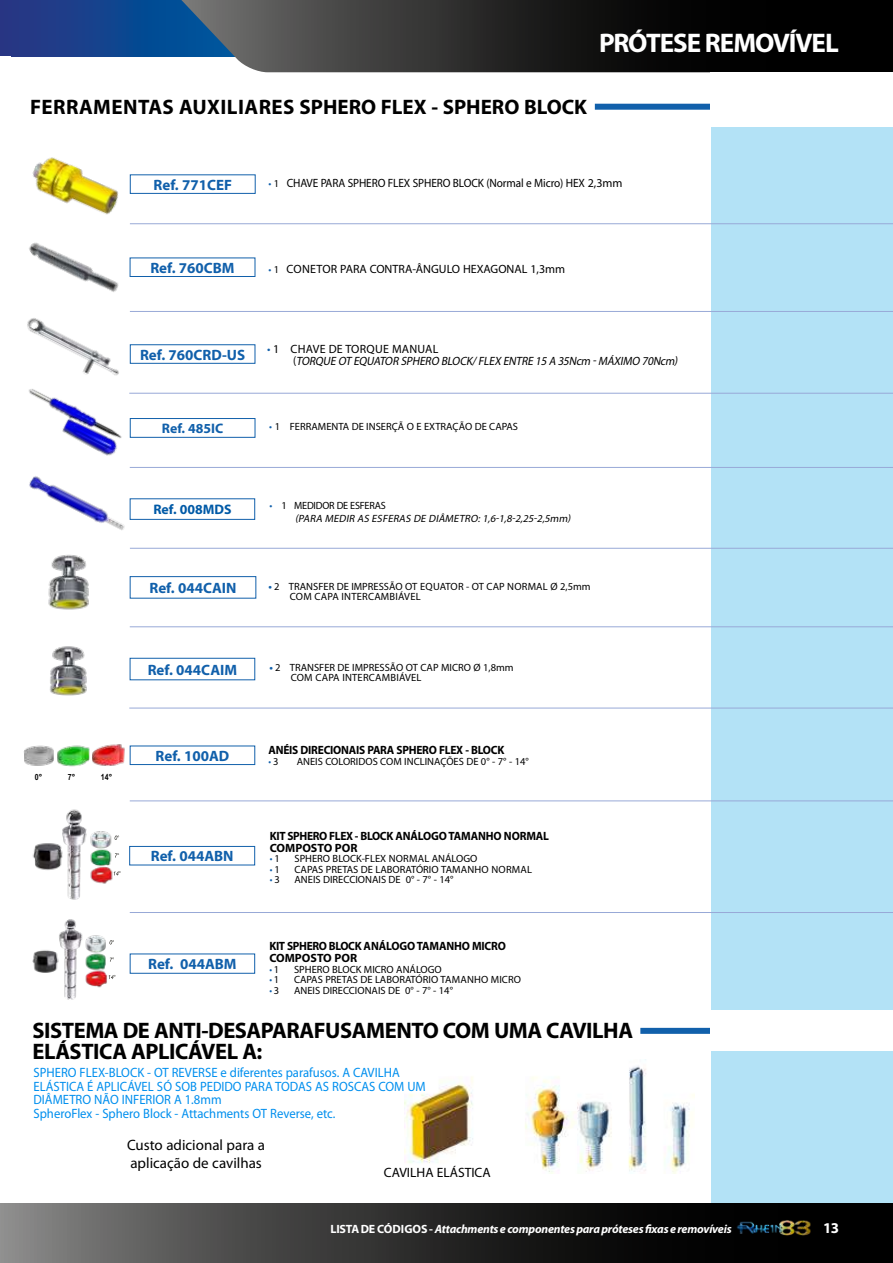
<style>
.page{position:relative;width:893px;height:1263px;background:#fff}
.page>*{position:absolute;margin:0;border:0;box-sizing:border-box;transform-origin:0 0}
.t1{font:700 27px "Myriad Pro";letter-spacing:-.04em;color:#fff}
.t2{font:700 22.5px/21px "Myriad Pro";letter-spacing:-.02em;color:#000}
.t3{font:700 21px "Myriad Pro";color:#000}
.t4{font:700 15px "Myriad Pro";color:#1160ab}
.t5{font:15px/18px "Myriad Pro";color:#000}
.t6{font:700 15px "Myriad Pro";color:#fff}
.t7{font:700 13.8px "Myriad Pro";color:#005aa7}
.t8{font:700 13.8px "Myriad Pro";color:#1160ab}
.t9{font:13.5px/13.5px "Myriad Pro";color:#008fee;scale:.94 1}
.t10{font:13.5px "Myriad Pro";color:#000}
.t11{font:700 12px/12px "Myriad Pro";letter-spacing:-.02em;color:#000;scale:.95 1}
.t12{font:italic 12px/12.5px "Myriad Pro";color:#000;scale:.94 1}
.t13{font:italic 700 12px "Myriad Pro";letter-spacing:-.02em;color:#fff}
.t14{font:12px "Myriad Pro";letter-spacing:-.01em;color:#000;scale:.94 1}
.t15{font:12px "Myriad Pro";letter-spacing:-.01em;color:#000}
.t16{font:10.5px/10.5px "Myriad Pro";color:#000}
.t17{font:italic 10.5px/12.5px "Myriad Pro";color:#000}
.t18{font:10.5px "Myriad Pro";color:#1160ab;scale:.92 1}
.t19{font:700 8.55px "Arial Narrow";color:#000}
.s1{font-size:10.5px;color:#1160ab}
.s2{font-size:10.5px}
.s3{font-style:normal;color:#1160ab}
.s4{font-style:normal}
.s5{color:#1160ab}
.s6{font-weight:700;color:#1160ab}
.s7{color:#000}
</style>
<div class="page">
<div style="left:711px;top:64px;width:182px;height:1172px;background:#b3e2f6"></div>
<svg style="left:0;top:0;width:141px;height:57px;background:#1a3e8a"></svg>
<svg style="left:141px;top:0;width:752px;height:72px;background:#262b30"></svg>
<svg style="left:0;top:1203px;width:893px;height:60px;background:#302f2f"></svg>
<img style="left:733px;top:1218px;width:82px;height:23px">
<img style="left:404px;top:1066px;width:291px;height:107px">
<hr style="left:130px;top:223px;width:763px;height:1px;background:#98a9d7">
<div style="left:130px;top:174px;width:126px;height:20px;border:1px solid #1160ab"></div>
<div style="left:130px;top:258px;width:125px;height:19px;border:1px solid #1160ab"></div>
<img style="left:29px;top:242px;width:90px;height:50px">
<img style="left:27px;top:318px;width:103px;height:58px">
<div style="left:130px;top:344px;width:125px;height:20px;border:1px solid #1160ab"></div>
<img style="left:32px;top:157px;width:98px;height:58px">
<div style="left:595px;top:104px;width:133px;height:6px;background:#1160ab"></div>
<div style="left:711px;top:72px;width:182px;height:55px;background:#fff"></div>
<hr style="left:130px;top:311px;width:763px;height:1px;background:#98a9d7">
<div style="left:130px;top:746px;width:125px;height:19px;border:1px solid #1160ab"></div>
<hr style="left:129px;top:393px;width:764px;height:1px;background:#98a9d7">
<hr style="left:130px;top:912px;width:763px;height:1px;background:#98a9d7">
<div style="left:129px;top:846px;width:126px;height:19px;border:1px solid #1160ab"></div>
<div style="left:130px;top:953px;width:125px;height:21px;border:1px solid #1160ab"></div>
<img style="left:32px;top:919px;width:84px;height:81px">
<img style="left:32px;top:800px;width:101px;height:100px">
<img style="left:23px;top:744px;width:102px;height:23px">
<hr style="left:130px;top:800px;width:763px;height:1px;background:#98a9d7">
<div style="left:640px;top:1028px;width:96px;height:6px;background:#1160ab"></div>
<div style="left:711px;top:1011px;width:182px;height:40px;background:#fff"></div>
<div style="left:366px;top:1166px;width:143px;height:19px;background:#fff"></div>
<div style="left:130px;top:418px;width:125px;height:20px;border:1px solid #1160ab"></div>
<img style="left:29px;top:389px;width:108px;height:79px">
<img style="left:48px;top:554px;width:41px;height:56px">
<div style="left:130px;top:576px;width:126px;height:22px;border:1px solid #1160ab"></div>
<div style="left:130px;top:658px;width:125px;height:22px;border:1px solid #1160ab"></div>
<img style="left:50px;top:646px;width:37px;height:50px">
<hr style="left:130px;top:467px;width:763px;height:1px;background:#98a9d7">
<hr style="left:130px;top:626px;width:763px;height:1px;background:#98a9d7">
<hr style="left:129px;top:708px;width:764px;height:1px;background:#98a9d7">
<div style="left:130px;top:498px;width:125px;height:22px;border:1px solid #1160ab"></div>
<img style="left:29px;top:476px;width:105px;height:54px">
<hr style="left:130px;top:548px;width:763px;height:1px;background:#98a9d7">
<h1 class="t1" style="left:599px;top:25px;width:241px">PRÓTESE REMOVÍVEL</h1>
<h3 class="t3" style="left:30px;top:93px;width:559px">FERRAMENTAS AUXILIARES SPHERO FLEX - SPHERO BLOCK</h3>
<h3 class="t4" style="left:154px;top:175px;width:80px">Ref. 771CEF</h3>
<p class="t14" style="left:269px;top:176px;width:378px"><span class="s1">•</span> <span class="s2">1</span> CHAVE PARA SPHERO FLEX SPHERO BLOCK (Normal e Micro) HEX 2,3mm</p>
<h3 class="t4" style="left:150px;top:258px;width:86px">Ref. 760CBM</h3>
<p class="t15" style="left:268px;top:261px;width:298px"><span class="s1">•</span> <span class="s2">1</span> CONETOR PARA CONTRA-ÂNGULO HEXAGONAL 1,3mm</p>
<h3 class="t4" style="left:140px;top:345px;width:107px">Ref. 760CRD-US</h3>
<p class="t12" style="left:293px;top:342px;width:413px;text-indent:-26px"><span class="s3">•</span> <span class="s4">1 CHAVE DE TORQUE MANUAL<br>(</span> TORQUE OT EQUATOR SPHERO BLOCK/FLEX ENTRE 15 A 35Ncm -MÁXIMO 70Ncm)</p>
<h3 class="t8" style="left:162px;top:419px;width:63px">Ref. 485IC</h3>
<p class="t16" style="left:269px;top:421px;width:250px"><span class="s5">•</span> 1 FERRAMENTA DE INSERÇÃ O E EXTRAÇÃO DE CAPAS</p>
<h3 class="t7" style="left:153px;top:501px;width:80px">Ref. 008MDS</h3>
<p class="t17" style="left:295px;top:499px;width:279px;text-indent:-26px"><span class="s3">•</span> <span class="s4">1 MEDIDOR DE ESFERAS<br></span>(PARA MEDIR AS ESFERAS DE DIÂMETRO:1,6-1,8-2,25-2,5mm)</p>
<p class="t19" style="left:35px;top:770px;width:9px">0°</p>
<p class="t19" style="left:68px;top:770px;width:9px">7°</p>
<p class="t19" style="left:101px;top:770px;width:13px">14°</p>
<h3 class="t4" style="left:149px;top:578px;width:89px">Ref. 044CAIN</h3>
<h3 class="t4" style="left:148px;top:660px;width:91px">Ref. 044CAIM</h3>
<h3 class="t4" style="left:156px;top:746px;width:75px">Ref. 100AD</h3>
<h3 class="t4" style="left:151px;top:846px;width:84px">Ref. 044ABN</h3>
<h3 class="t4" style="left:148px;top:954px;width:90px">Ref. 044ABM</h3>
<p class="t16" style="left:290px;top:581px;width:302px;text-indent:-21px"><span class="s6">•</span> 2 TRANSFER DE IMPRESSÃO OT EQUATOR - OT CAP NORMAL Ø 2,5mm<br>COM CAPA INTERCAMBIÁVEL</p>
<p class="t16" style="left:291px;top:662px;width:224px;text-indent:-21px"><span class="s6">•</span> 2 TRANSFER DE IMPRESSÃO OT CAP MICRO Ø 1,8mm<br>COM CAPA INTERCAMBIÁVEL</p>
<p class="t11" style="left:269px;top:744px;width:250px">ANÉIS DIRECIONAIS PARA SPHERO FLEX - BLOCK</p>
<p class="t18" style="left:269px;top:755px;width:12px">• <span class="s7">3</span></p>
<p class="t16" style="left:297px;top:756px;width:234px">ANEIS COLORIDOS COM INCLINAÇÕES DE 0° - 7° - 14°</p>
<p class="t11" style="left:270px;top:829px;width:295px">KIT SPHERO FLEX - BLOCK ANÁLOGO TAMANHO NORMAL<br>COMPOSTO POR</p>
<p class="t18" style="left:270px;top:852px;width:12px">• <span class="s7">1</span></p>
<p class="t16" style="left:294px;top:853px;width:184px">SPHERO BLOCK-FLEX NORMAL ANÁLOGO</p>
<p class="t18" style="left:270px;top:862px;width:12px">• <span class="s7">1</span></p>
<p class="t16" style="left:294px;top:864px;width:239px">CAPAS PRETAS DE LABORATÓRIO TAMANHO NORMAL</p>
<p class="t18" style="left:270px;top:873px;width:12px">• <span class="s7">3</span></p>
<p class="t16" style="left:294px;top:874px;width:160px">ANEIS DIRECCIONAIS DE 0° - 7° - 14°</p>
<p class="t11" style="left:269px;top:940px;width:250px">KIT SPHERO BLOCK ANÁLOGO TAMANHO MICRO<br>COMPOSTO POR</p>
<p class="t18" style="left:269px;top:963px;width:12px">• <span class="s7">1</span></p>
<p class="t16" style="left:294px;top:964px;width:149px">SPHERO BLOCK MICRO ANÁLOGO</p>
<p class="t18" style="left:269px;top:973px;width:12px">• <span class="s7">1</span></p>
<p class="t16" style="left:294px;top:974px;width:228px">CAPAS PRETAS DE LABORATÓRIO TAMANHO MICRO</p>
<p class="t18" style="left:269px;top:984px;width:12px">• <span class="s7">3</span></p>
<p class="t16" style="left:294px;top:985px;width:160px">ANEIS DIRECCIONAIS DE 0° - 7° - 14°</p>
<h2 class="t2" style="left:33px;top:1020px;width:602px">SISTEMA DE ANTI-DESAPARAFUSAMENTO COM UMA CAVILHA<br>ELÁSTICA APLICÁVEL A:</h2>
<p class="t9" style="left:33px;top:1066px;width:419px">SPHERO FLEX-BLOCK - OT REVERSE e diferentes parafusos. A CAVILHA ELÁSTICA É APLICÁVEL SÓ SOB PEDIDO PARA TODAS AS ROSCAS COM UM DIÂMETRO NÃO INFERIOR A 1.8mm<br>SpheroFlex - Sphero Block - Attachments OT Reverse, etc.</p>
<h3 class="t5" style="left:127px;top:1135px;width:140px">Custo adicional para a aplicação de cavilhas</h3>
<p class="t10" style="left:384px;top:1164px;width:108px">CAVILHA ELÁSTICA</p>
<p class="t13" style="left:331px;top:1221px;width:403px"><span class="s4">LISTA DE</span> <span class="s4">CÓDIGOS</span> <span class="s4">-</span> Attachments e componentes para próteses fixas e removíveis</p>
<h3 class="t6" style="left:823px;top:1218px;width:17px">13</h3>
</div>
